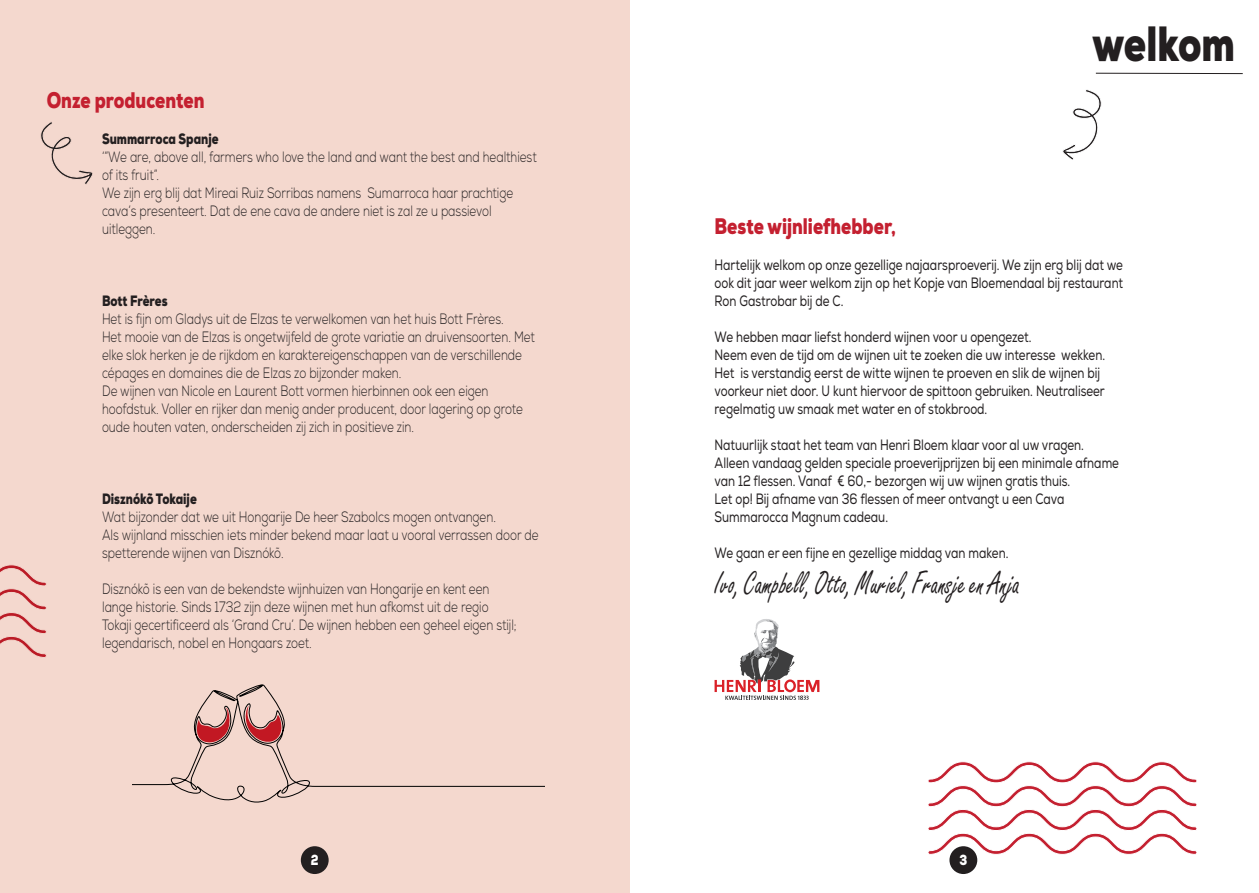
<style>
.page{position:relative;width:1259px;height:893px;background:#fff}
.page>*{position:absolute;margin:0;border:0;box-sizing:border-box;transform-origin:0 0}
.t1{font:900 49.35px "Nexa";color:#231f20;scale:.77 1}
.Body{font:33px "Freestyle Script Std";color:#231f20;scale:.77 1}
.t2{font:900 22.5px "Nexa";color:#c42030;scale:.77 1}
.Body-2{font:300 15px/18px "Nexa";color:#231f20;scale:.77 1}
.Body-3{font:15px/18px "Nexa";color:#231f20;scale:.77 1}
.Kopje{font:900 15px "Nexa";color:#231f20;scale:.77 1}
.t3{font:900 14.7px "Nexa";color:#fff;scale:.77 1}
</style>
<div class="page">
<div style="left:0;top:0;width:629px;height:893px;background:#f4d8ce"></div>
<hr style="left:1096px;top:73px;width:146px;height:1px;background:#231f20">
<svg style="left:928px;top:761px;width:269px;height:94px"></svg>
<svg style="left:0;top:564px;width:47px;height:94px"></svg>
<div style="left:301px;top:846px;width:28px;height:28px;background:#231f20;border-radius:50%"></div>
<div style="left:949px;top:846px;width:28px;height:28px;background:#231f20;border-radius:50%"></div>
<svg style="left:40px;top:122px;width:53px;height:62px"></svg>
<svg style="left:1062px;top:89px;width:40px;height:71px"></svg>
<svg style="left:133px;top:684px;width:411px;height:119px"></svg>
<svg style="left:192px;top:707px;width:38px;height:38px"></svg>
<svg style="left:244px;top:703px;width:38px;height:40px"></svg>
<svg style="left:714px;top:619px;width:105px;height:81px"></svg>
<p class="t2" style="left:47px;top:86px;width:206px">Onze producenten</p>
<p class="Kopje" style="left:102px;top:129px;width:153px">Summarroca Spanje</p>
<p class="Body-2" style="left:102px;top:148px;width:566px">‘”We are, above all, farmers who love the land and want the best and healthiest of its fruit”.</p>
<p class="Body-2" style="left:102px;top:184px;width:535px">We zijn erg blij dat Mireai Ruiz Sorribas namens Sumarroca haar prachtige cava’s presenteert. Dat de ene cava de andere niet is zal ze u passievol uitleggen.</p>
<p class="Kopje" style="left:102px;top:291px;width:87px">Bott Frères</p>
<p class="Body-2" style="left:102px;top:310px;width:523px">Het is fijn om Gladys uit de Elzas te verwelkomen van het huis Bott Frères.</p>
<p class="Body-2" style="left:102px;top:328px;width:563px">Het mooie van de Elzas is ongetwijfeld de grote variatie an druivensoorten. Met elke slok herken je de rijkdom en karaktereigenschappen van de verschillende cépages en domaines die de Elzas zo bijzonder maken.</p>
<p class="Body-2" style="left:102px;top:382px;width:548px">De wijnen van Nicole en Laurent Bott vormen hierbinnen ook een eigen hoofdstuk. Voller en rijker dan menig ander producent, door lagering op grote oude houten vaten, onderscheiden zij zich in positieve zin.</p>
<p class="Kopje" style="left:102px;top:489px;width:124px">Disznókõ Tokaije</p>
<p class="Body-2" style="left:102px;top:508px;width:513px">Wat bijzonder dat we uit Hongarije De heer Szabolcs mogen ontvangen.</p>
<p class="Body-2" style="left:102px;top:526px;width:568px">Als wijnland misschien iets minder bekend maar laat u vooral verrassen door de spetterende wijnen van Disznókõ.</p>
<p class="Body-2" style="left:102px;top:580px;width:540px">Disznókõ is een van de bekendste wijnhuizen van Hongarije en kent een lange historie. Sinds 1732 zijn deze wijnen met hun afkomst uit de regio Tokaji gecertificeerd als ‘Grand Cru’. De wijnen hebben een geheel eigen stijl; legendarisch, nobel en Hongaars zoet.</p>
<p class="t2" style="left:714px;top:212px;width:237px">Beste wijnliefhebber,</p>
<p class="t1" style="left:1092px;top:12px;width:186px">welkom</p>
<p class="Body-3" style="left:714px;top:256px;width:532px;text-align:justify">Hartelijk welkom op onze gezellige najaarsproeverij. We zijn erg blij dat we ook dit jaar weer welkom zijn op het Kopje van Bloemendaal bij restaurant Ron Gastrobar bij de C.</p>
<p class="Body-3" style="left:714px;top:328px;width:413px">We hebben maar liefst honderd wijnen voor u opengezet.</p>
<p class="Body-3" style="left:714px;top:346px;width:509px">Neem even de tijd om de wijnen uit te zoeken die uw interesse wekken.</p>
<p class="Body-3" style="left:714px;top:364px;width:508px">Het is verstandig eerst de witte wijnen te proeven en slik de wijnen bij voorkeur niet door. U kunt hiervoor de spittoon gebruiken. Neutraliseer regelmatig uw smaak met water en of stokbrood.</p>
<p class="Body-3" style="left:714px;top:436px;width:481px">Natuurlijk staat het team van Henri Bloem klaar voor al uw vragen.</p>
<p class="Body-3" style="left:714px;top:454px;width:527px">Alleen vandaag gelden speciale proeverijprijzen bij een minimale afname van 12 flessen. Vanaf € 60,- bezorgen wij uw wijnen gratis thuis.</p>
<p class="Body-3" style="left:714px;top:490px;width:456px">Let op! Bij afname van 36 flessen of meer ontvangt u een Cava<br>Summarocca Magnum cadeau.</p>
<p class="Body-3" style="left:714px;top:544px;width:383px">We gaan er een fijne en gezellige middag van maken.</p>
<p class="Body" style="left:714px;top:564px;width:397px">Ivo, Campbell, Otto, Muriel, Fransje en Anja</p>
<p class="t3" style="left:311px;top:850px;width:12px">2</p>
<p class="t3" style="left:959px;top:850px;width:12px">3</p>
</div>
